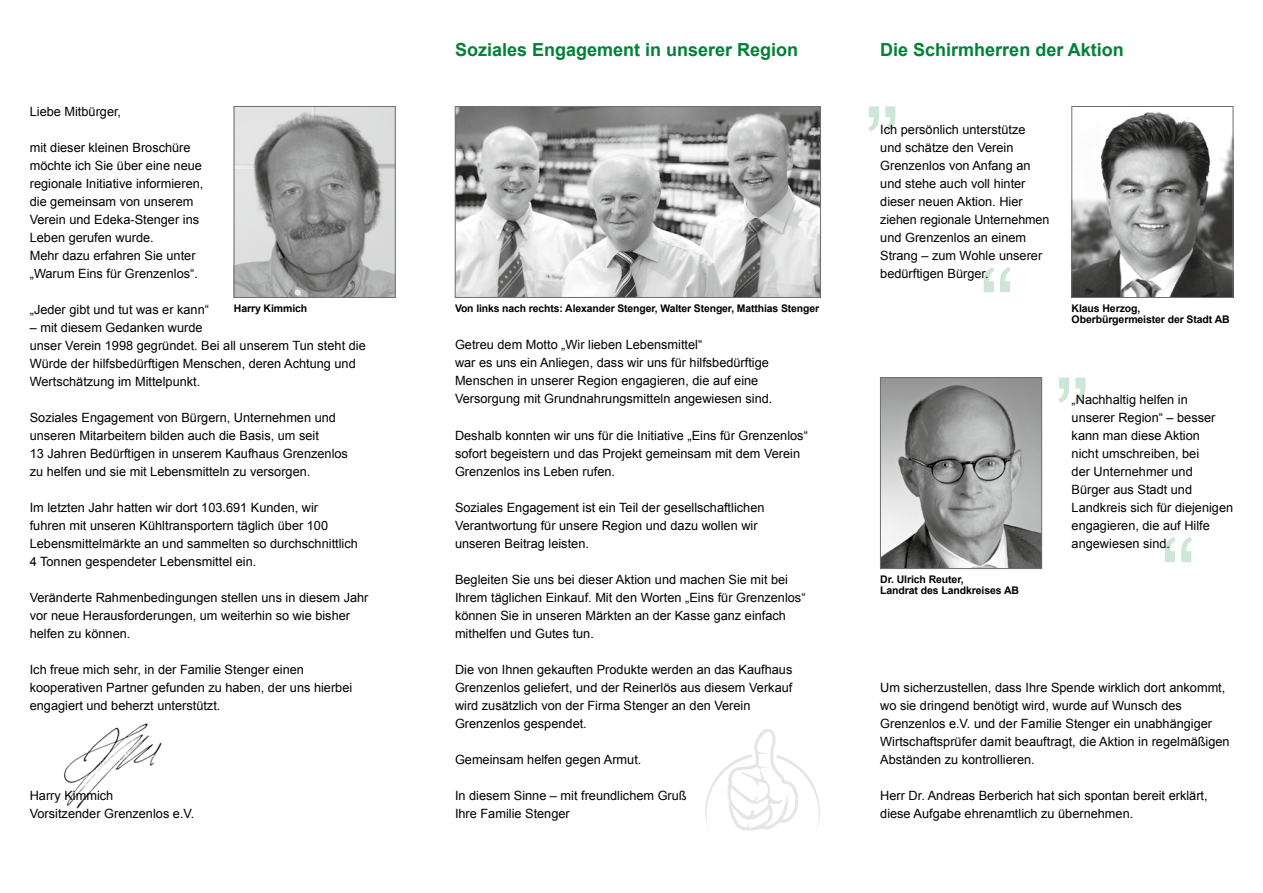
<style>
.page{position:relative;width:1263px;height:893px;background:#fff}
.page>*{position:absolute;margin:0;border:0;box-sizing:border-box;transform-origin:0 0}
.t1{font:700 18px "Arial";color:#008136}
.t2{font:12.75px/18px "Arial";color:#000}
.t3{font:700 10.5px/11.2px "Arial";letter-spacing:-.01em;color:#000}
</style>
<div class="page">
<svg style="left:705px;top:729px;width:115px;height:102px"></svg>
<img style="left:1073px;top:111px;width:158px;height:185px">
<div style="left:1071px;top:106px;width:162px;height:192px;border:1px solid #6f6f6e"></div>
<img style="left:882px;top:379px;width:158px;height:188px">
<div style="left:880px;top:377px;width:162px;height:192px;border:1px solid #6f6f6e"></div>
<img style="left:457px;top:108px;width:362px;height:188px">
<div style="left:455px;top:106px;width:366px;height:192px;border:1px solid #6f6f6e"></div>
<svg style="left:868px;top:106px;width:27px;height:26px"></svg>
<svg style="left:984px;top:267px;width:27px;height:25px"></svg>
<svg style="left:1058px;top:378px;width:27px;height:25px"></svg>
<svg style="left:1165px;top:537px;width:27px;height:25px"></svg>
<img style="left:64px;top:723px;width:98px;height:86px">
<img style="left:236px;top:108px;width:157px;height:188px">
<div style="left:234px;top:106px;width:161px;height:192px;border:1px solid #6f6f6e"></div>
<p class="t2" style="left:30px;top:102px;width:93px">Liebe Mitbürger,</p>
<p class="t2" style="left:30px;top:138px;width:175px">mit dieser kleinen Broschüre möchte ich Sie über eine neue regionale Initiative informieren, die gemeinsam von unserem<br>Verein und Edeka-Stenger ins<br>Leben gerufen wurde.<br>Mehr dazu erfahren Sie unter „Warum Eins für Grenzenlos“.</p>
<p class="t2" style="left:30px;top:300px;width:181px">„Jeder gibt und tut was er kann“</p>
<p class="t2" style="left:30px;top:318px;width:337px">– mit diesem Gedanken wurde<br>unser Verein 1998 gegründet. Bei all unserem Tun steht die Würde der hilfsbedürftigen Menschen, deren Achtung und Wertschätzung im Mittelpunkt.</p>
<p class="t2" style="left:30px;top:408px;width:320px">Soziales Engagement von Bürgern, Unternehmen und unseren Mitarbeitern bilden auch die Basis, um seit<br>13 Jahren Bedürftigen in unserem Kaufhaus Grenzenlos zu helfen und sie mit Lebensmitteln zu versorgen.</p>
<p class="t2" style="left:30px;top:498px;width:330px">Im letzten Jahr hatten wir dort 103.691 Kunden, wir<br>fuhren mit unseren Kühltransportern täglich über 100<br>Lebensmittelmärkte an und sammelten so durchschnittlich 4 Tonnen gespendeter Lebensmittel ein.</p>
<p class="t2" style="left:30px;top:588px;width:340px">Veränderte Rahmenbedingungen stellen uns in diesem Jahr vor neue Herausforderungen, um weiterhin so wie bisher helfen zu können.</p>
<p class="t2" style="left:30px;top:660px;width:324px">Ich freue mich sehr, in der Familie Stenger einen kooperativen Partner gefunden zu haben, der uns hierbei engagiert und beherzt unterstützt.</p>
<p class="t3" style="left:234px;top:303px;width:75px">Harry Kimmich</p>
<p class="t2" style="left:30px;top:786px;width:166px">Harry Kimmich<br>Vorsitzender Grenzenlos e.V.</p>
<h1 class="t1" style="left:455px;top:37px;width:345px">Soziales Engagement in unserer Region</h1>
<h1 class="t1" style="left:880px;top:37px;width:245px">Die Schirmherren der Aktion</h1>
<p class="t3" style="left:455px;top:303px;width:366px">Von links nach rechts: Alexander Stenger, Walter Stenger, Matthias Stenger</p>
<p class="t2" style="left:455px;top:336px;width:319px">Getreu dem Motto „Wir lieben Lebensmittel“<br>war es uns ein Anliegen, dass wir uns für hilfsbedürftige Menschen in unserer Region engagieren, die auf eine Versorgung mit Grundnahrungsmitteln angewiesen sind.</p>
<p class="t2" style="left:455px;top:426px;width:354px">Deshalb konnten wir uns für die Initiative „Eins für Grenzenlos“ sofort begeistern und das Projekt gemeinsam mit dem Verein<br>Grenzenlos ins Leben rufen.</p>
<p class="t2" style="left:455px;top:498px;width:311px">Soziales Engagement ist ein Teil der gesellschaftlichen<br>Verantwortung für unsere Region und dazu wollen wir unseren Beitrag leisten.</p>
<p class="t2" style="left:455px;top:570px;width:352px">Begleiten Sie uns bei dieser Aktion und machen Sie mit bei Ihrem täglichen Einkauf. Mit den Worten „Eins für Grenzenlos“ können Sie in unseren Märkten an der Kasse ganz einfach mithelfen und Gutes tun.</p>
<p class="t2" style="left:455px;top:660px;width:339px">Die von Ihnen gekauften Produkte werden an das Kaufhaus Grenzenlos geliefert, und der Reinerlös aus diesem Verkauf wird zusätzlich von der Firma Stenger an den Verein Grenzenlos gespendet.</p>
<p class="t2" style="left:455px;top:750px;width:188px">Gemeinsam helfen gegen Armut.</p>
<p class="t2" style="left:455px;top:786px;width:233px">In diesem Sinne – mit freundlichem Gruß<br>Ihre Familie Stenger</p>
<p class="t2" style="left:880px;top:120px;width:171px">Ich persönlich unterstütze und schätze den Verein<br>Grenzenlos von Anfang an und stehe auch voll hinter dieser neuen Aktion. Hier ziehen regionale Unternehmen und Grenzenlos an einem<br>Strang – zum Wohle unserer bedürftigen Bürger.</p>
<p class="t3" style="left:1071px;top:303px;width:160px">Klaus Herzog,<br>Oberbürgermeister der Stadt AB</p>
<p class="t3" style="left:880px;top:574px;width:140px">Dr. Ulrich Reuter,<br>Landrat des Landkreises AB</p>
<p class="t2" style="left:1071px;top:390px;width:163px">„Nachhaltig helfen in unserer Region“ – besser kann man diese Aktion<br>nicht umschreiben, bei<br>der Unternehmer und<br>Bürger aus Stadt und<br>Landkreis sich für diejenigen engagieren, die auf Hilfe angewiesen sind.</p>
<p class="t2" style="left:880px;top:678px;width:351px">Um sicherzustellen, dass Ihre Spende wirklich dort ankommt, wo sie dringend benötigt wird, wurde auf Wunsch des Grenzenlos e.V. und der Familie Stenger ein unabhängiger Wirtschaftsprüfer damit beauftragt, die Aktion in regelmäßigen Abständen zu kontrollieren.</p>
<p class="t2" style="left:880px;top:786px;width:329px">Herr Dr. Andreas Berberich hat sich spontan bereit erklärt, diese Aufgabe ehrenamtlich zu übernehmen.</p>
</div>
